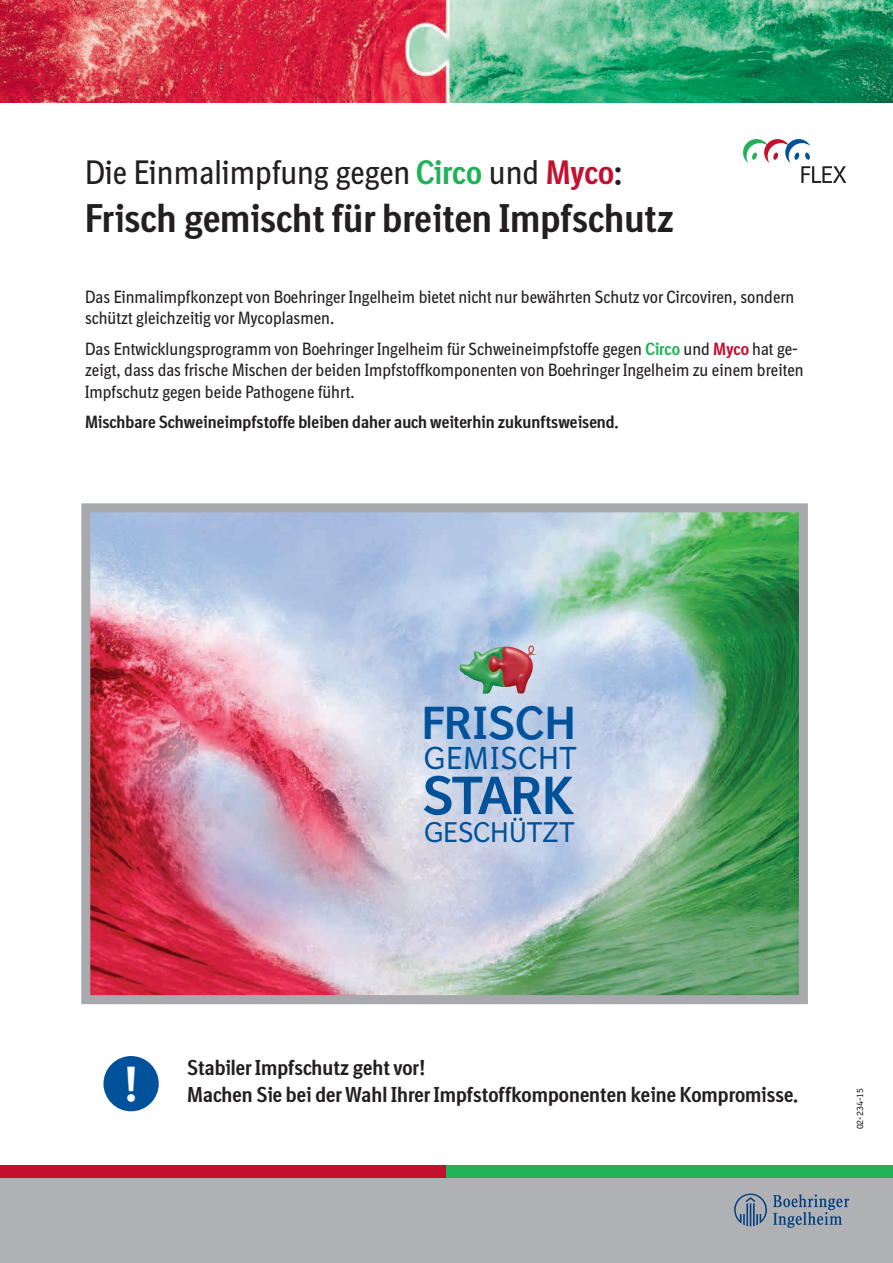
<style>
.page{position:relative;width:893px;height:1263px;background:#fff}
.page>*{position:absolute;margin:0;border:0;box-sizing:border-box;transform-origin:0 0}
.t1{font:700 52.2px "BI Sans NEXT";letter-spacing:-.015em;color:#01529a}
.t2{font:700 48px "BI Sans NEXT Cond";color:#fff}
.t3{font:700 45.15px "BI Sans NEXT";letter-spacing:.02em;color:#01529a}
.t4{font:700 39px "BI Sans NEXT Cond";color:#231f20}
.t5{font:33px "BI Sans NEXT Cond";color:#231f20}
.t6{font:30.9px "BI Sans NEXT";letter-spacing:.02em;color:#01529a}
.t7{font:27.75px "BI Sans NEXT";letter-spacing:.01em;color:#01529a}
.t8{font:700 21px/27px "BI Sans NEXT Cond";color:#231f20}
.t9{font:17.25px/21.8px "BI Sans NEXT Cond";color:#231f20}
.t10{font:700 17.25px "BI Sans NEXT Cond";color:#231f20}
.t11{font:9px "BI Sans NEXT";color:#231f20}
.s1{font-weight:700;color:#21b259}
.s2{font-weight:700;color:#c3102f}
.s3{font-weight:700}
</style>
<div class="page">
<img style="left:0;top:0;width:893px;height:102px">
<svg style="left:743px;top:139px;width:103px;height:44px"></svg>
<div style="left:0;top:1165px;width:893px;height:98px;background:#b0b1b5"></div>
<img style="left:91px;top:513px;width:707px;height:481px">
<div style="left:81px;top:503px;width:727px;height:501px;border:9px solid #a8a9ad"></div>
<img style="left:458px;top:644px;width:79px;height:50px">
<div style="left:103px;top:1056px;width:56px;height:55px;background:#01529a;border-radius:50%"></div>
<svg style="left:734px;top:1193px;width:33px;height:33px"></svg>
<svg style="left:773px;top:1194px;width:76px;height:34px"></svg>
<div style="left:0;top:1165px;width:446px;height:13px;background:#c3102f"></div>
<div style="left:446px;top:1165px;width:447px;height:13px;background:#21b259"></div>
<h3 class="t5" style="left:85px;top:153px;width:539px">Die Einmalimpfung gegen <span class="s1">Circo</span> und <span class="s2">Myco</span><span class="s3">:</span></h3>
<h3 class="t4" style="left:85px;top:195px;width:590px">Frisch gemischt für breiten Impfschutz</h3>
<p class="t9" style="left:85px;top:286px;width:711px">Das Einmalimpfkonzept von Boehringer Ingelheim bietet nicht nur bewährten Schutz vor Circoviren, sondern schützt gleichzeitig vor Mycoplasmen.</p>
<p class="t9" style="left:85px;top:338px;width:720px">Das Entwicklungsprogramm von Boehringer Ingelheim für Schweineimpfstoffe gegen <span class="s1">Circo</span> und <span class="s2">Myco</span> hat ge&shy;zeigt, dass das frische Mischen der beiden Impfstoffkomponenten von Boehringer Ingelheim zu einem breiten<br>Impfschutz gegen beide Pathogene führt.</p>
<p class="t10" style="left:85px;top:412px;width:535px">Mischbare Schweineimpfstoffe bleiben daher auch weiterhin zukunftsweisend.</p>
<h3 class="t3" style="left:422px;top:696px;width:156px">FRISCH</h3>
<h3 class="t6" style="left:424px;top:740px;width:153px">GEMISCHT</h3>
<h1 class="t1" style="left:423px;top:765px;width:152px">STARK</h1>
<h3 class="t7" style="left:424px;top:816px;width:151px">GESCHÜTZT</h3>
<h2 class="t2" style="left:125px;top:1055px;width:15px">!</h2>
<p class="t8" style="left:187px;top:1053px;width:613px">Stabiler Impfschutz geht vor!<br>Machen Sie bei der Wahl Ihrer Impfstoffkomponenten keine Kompromisse.</p>
<p class="t11" style="left:855px;top:1129px;width:43px;rotate:-90deg">02-234-15</p>
</div>
